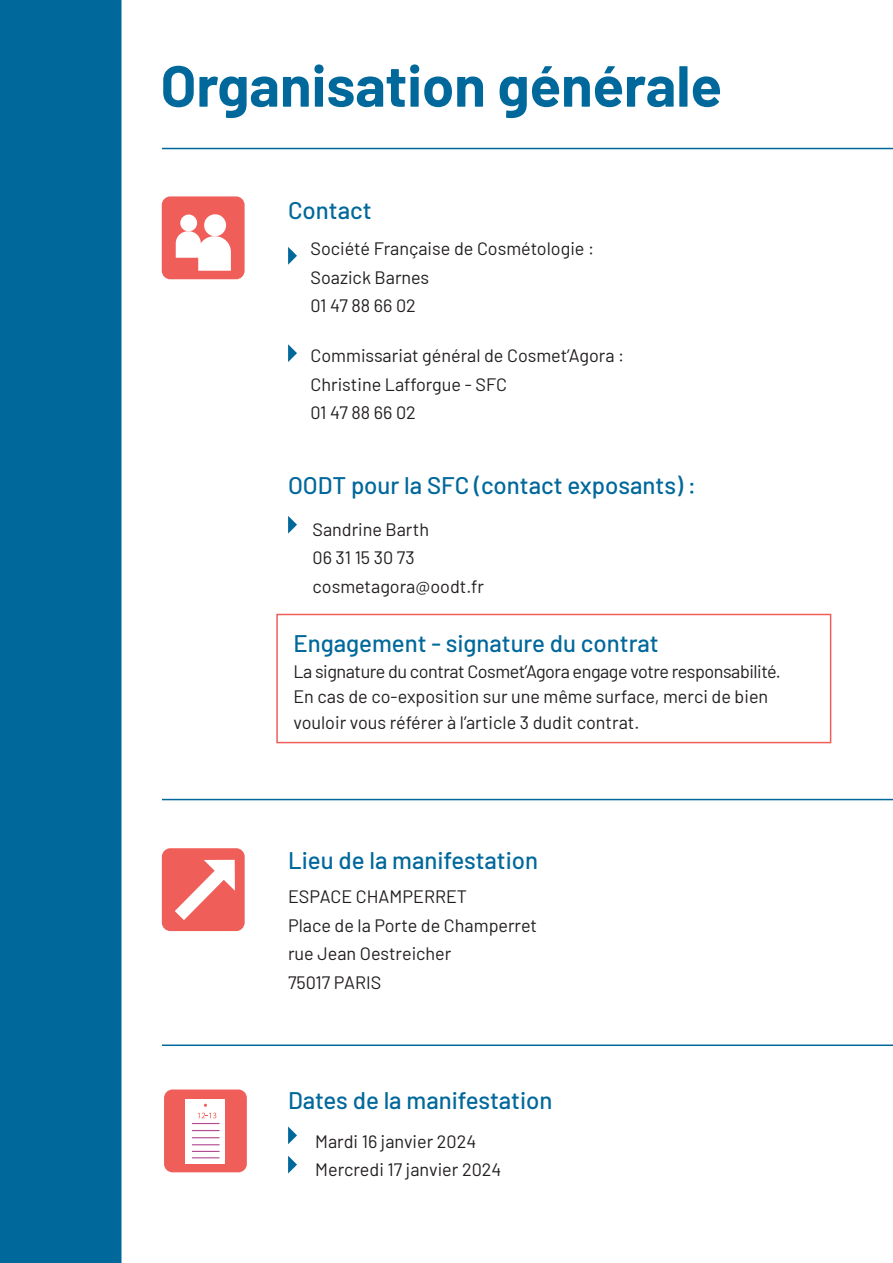
<style>
.page{position:relative;width:893px;height:1263px;background:#fff}
.page>*{position:absolute;margin:0;border:0;box-sizing:border-box;transform-origin:0 0}
.t1{font:700 57.9px "Barlow";color:#00689b}
.t2{font:500 24px "Barlow";color:#00689b}
.t3{font:18px/28.5px "Barlow";color:#231f20}
</style>
<div class="page">
<div style="left:276px;top:614px;width:555px;height:129px;border:2px solid #f05e5a"></div>
<svg style="left:288px;top:247px;width:9px;height:18px"></svg>
<svg style="left:288px;top:344px;width:9px;height:18px"></svg>
<svg style="left:288px;top:516px;width:9px;height:18px"></svg>
<svg style="left:288px;top:1126px;width:9px;height:18px"></svg>
<svg style="left:288px;top:1156px;width:9px;height:17px"></svg>
<hr style="left:162px;top:148px;width:731px;height:1px;background:#00689b">
<hr style="left:162px;top:799px;width:731px;height:1px;background:#00689b">
<hr style="left:162px;top:1044px;width:731px;height:2px;background:#00689b">
<div style="left:0;top:0;width:122px;height:1263px;background:#00689b"></div>
<div style="left:162px;top:196px;width:83px;height:83px;background:#f05e5a;border-radius:9px"></div>
<div style="left:180px;top:215px;width:17px;height:16px;background:#fff;border-radius:50%"></div>
<svg style="left:176px;top:231px;width:55px;height:40px"></svg>
<div style="left:204px;top:214px;width:22px;height:22px;background:#fff;border-radius:50%"></div>
<div style="left:162px;top:848px;width:83px;height:83px;background:#f05e5a;border-radius:9px"></div>
<svg style="left:175px;top:860px;width:60px;height:60px"></svg>
<div style="left:164px;top:1089px;width:83px;height:83px;background:#f05e5a;border-radius:9px"></div>
<div style="left:186px;top:1099px;width:39px;height:65px;background:#fff"></div>
<svg style="left:192px;top:1151px;width:28px;height:7px"></svg>
<svg style="left:192px;top:1144px;width:28px;height:1px"></svg>
<svg style="left:192px;top:1137px;width:28px;height:1px"></svg>
<svg style="left:192px;top:1130px;width:28px;height:1px"></svg>
<svg style="left:192px;top:1113px;width:28px;height:11px"></svg>
<h1 class="t1" style="left:161px;top:43px;width:563px">Organisation générale</h1>
<h2 class="t2" style="left:288px;top:193px;width:85px">Contact</h2>
<p class="t3" style="left:311px;top:233px;width:285px">Société Française de Cosmétologie :<br>Soazick Barnes<br>01 47 88 66 02</p>
<p class="t3" style="left:311px;top:340px;width:315px">Commissariat général de Cosmet’Agora :<br>Christine Lafforgue - SFC<br>01 47 88 66 02</p>
<h2 class="t2" style="left:288px;top:468px;width:410px">OODT pour la SFC (contact exposants) :</h2>
<p class="t3" style="left:313px;top:514px;width:173px">Sandrine Barth<br>06 31 15 30 73 cosmetagora@oodt.fr</p>
<h2 class="t2" style="left:293px;top:626px;width:367px">Engagement - signature du contrat</h2>
<p class="t3" style="left:293px;top:657px;width:489px;line-height:25.5px">La signature du contrat Cosmet’Agora engage votre responsabilité.<br>En cas de co-exposition sur une même surface, merci de bien vouloir vous référer à l’article 3 dudit contrat.</p>
<h2 class="t2" style="left:288px;top:842px;width:252px">Lieu de la manifestation</h2>
<p class="t3" style="left:288px;top:881px;width:251px">ESPACE CHAMPERRET<br>Place de la Porte de Champerret rue Jean Oestreicher<br>75017 PARIS</p>
<h2 class="t2" style="left:288px;top:1083px;width:266px">Dates de la manifestation</h2>
<p class="t3" style="left:315px;top:1126px;width:188px">Mardi 16 janvier 2024<br>Mercredi 17 janvier 2024</p>
</div>
